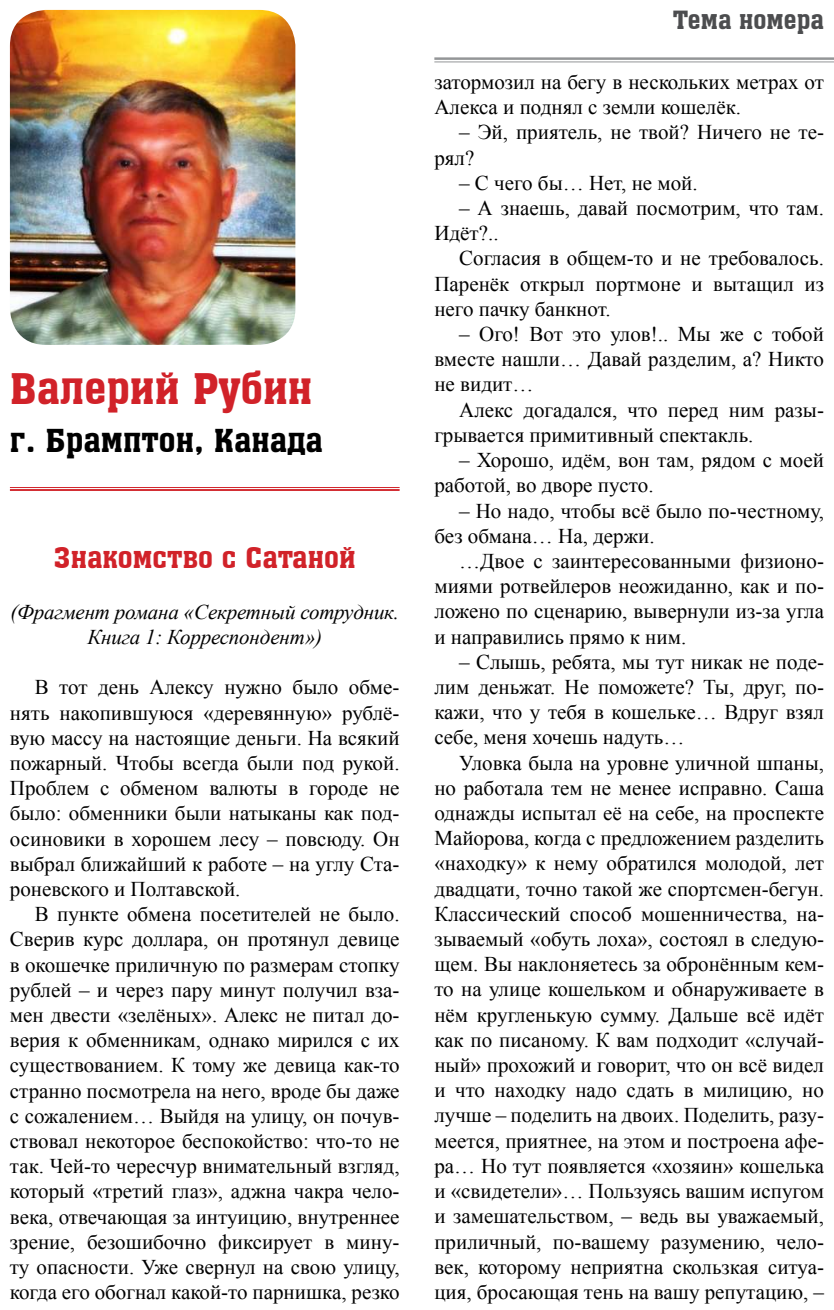
<style>
.page{position:relative;width:834px;height:1310px;background:#fff}
.page>*{position:absolute;margin:0;border:0;box-sizing:border-box;transform-origin:0 0}
.t1{font:42px "a Assuan";color:#d12229}
.t2{font:31.5px "a Assuan";color:#000}
.t3{font:28px "a Assuan";color:#d12229}
.t4{font:24.5px "a Assuan";color:#4c4d4f}
.t5{font:21px/25.2px "Times New Roman";color:#000;text-align:justify}
.t6{font:italic 21px/25.2px "Times New Roman";letter-spacing:-.01em;color:#000;text-align:center}
</style>
<div class="page">
<hr style="left:434px;top:57px;width:399px;height:3px;background:#939597">
<hr style="left:434px;top:61px;width:399px;height:1px;background:#939597">
<img style="left:10px;top:10px;width:285px;height:335px">
<hr style="left:10px;top:487px;width:389px;height:1px;background:#d12229">
<hr style="left:10px;top:489px;width:389px;height:2px;background:#d12229">
<h1 class="t1" style="left:10px;top:366px;width:304px">Валерий Рубин</h1>
<h2 class="t2" style="left:10px;top:424px;width:314px">г. Брамптон, Канада</h2>
<h3 class="t3" style="left:54px;top:543px;width:303px">Знакомство с Сатаной</h3>
<p class="t6" style="left:10px;top:598px;width:390px">(Фрагмент романа «Секретный сотрудник.<br>Книга 1: Корреспондент»)</p>
<p class="t5" style="left:10px;top:674px;width:391px;text-indent:25px">В тот день Алексу нужно было обме&shy;нять накопившуюся «деревянную» рублё&shy;вую массу на настоящие деньги. На всякий пожарный. Чтобы всегда были под рукой.<br>Проблем с обменом валюты в городе не было: обменники были натыканы как под&shy;осиновики в хорошем лесу – повсюду. Он выбрал ближайший к работе – на углу Ста&shy;роневского и Полтавской.</p>
<p class="t5" style="left:10px;top:901px;width:391px;text-indent:25px">В пункте обмена посетителей не было.<br>Сверив курс доллара, он протянул девице в окошечке приличную по размерам стопку рублей – и через пару минут получил вза&shy;мен двести «зелёных». Алекс не питал до&shy;верия к обменникам, однако мирился с их существованием. К тому же девица как-то странно посмотрела на него, вроде бы даже с сожалением… Выйдя на улицу, он почув&shy;ствовал некоторое беспокойство: что-то не так. Чей-то чересчур внимательный взгляд, который «третий глаз», аджна чакра чело&shy;века, отвечающая за интуицию, внутреннее зрение, безошибочно фиксирует в мину&shy;ту опасности. Уже свернул на свою улицу, когда его обогнал какой-то парнишка, резко</p>
<p class="t4" style="left:672px;top:7px;width:153px">Тема номера</p>
<p class="t5" style="left:434px;top:69px;width:391px">затормозил на бегу в нескольких метрах от<br>Алекса и поднял с земли кошелёк.</p>
<p class="t5" style="left:434px;top:119px;width:391px;text-indent:25px">– Эй, приятель, не твой? Ничего не те&shy;рял?</p>
<p class="t5" style="left:459px;top:170px;width:240px">– С чего бы… Нет, не мой.</p>
<p class="t5" style="left:434px;top:195px;width:391px;text-indent:25px">– А знаешь, давай посмотрим, что там.<br>Идёт?..</p>
<p class="t5" style="left:434px;top:245px;width:391px;text-indent:25px">Согласия в общем-то и не требовалось.<br>Паренёк открыл портмоне и вытащил из него пачку банкнот.</p>
<p class="t5" style="left:434px;top:321px;width:391px;text-indent:25px">– Ого! Вот это улов!.. Мы же с тобой вместе нашли… Давай разделим, а? Никто не видит…</p>
<p class="t5" style="left:434px;top:397px;width:391px;text-indent:25px">Алекс догадался, что перед ним разы&shy;грывается примитивный спектакль.</p>
<p class="t5" style="left:434px;top:447px;width:391px;text-indent:25px">– Хорошо, идём, вон там, рядом с моей работой, во дворе пусто.</p>
<p class="t5" style="left:434px;top:497px;width:391px;text-indent:25px">– Но надо, чтобы всё было по-честному, без обмана… На, держи.</p>
<p class="t5" style="left:434px;top:548px;width:391px;text-indent:25px">…Двое с заинтересованными физионо&shy;миями ротвейлеров неожиданно, как и по&shy;ложено по сценарию, вывернули из-за угла и направились прямо к ним.</p>
<p class="t5" style="left:434px;top:649px;width:391px;text-indent:25px">– Слышь, ребята, мы тут никак не поде&shy;лим деньжат. Не поможете? Ты, друг, по&shy;кажи, что у тебя в кошельке… Вдруг взял себе, меня хочешь надуть…</p>
<p class="t5" style="left:434px;top:749px;width:391px;text-indent:25px">Уловка была на уровне уличной шпаны, но работала тем не менее исправно. Саша однажды испытал её на себе, на проспекте Майорова, когда с предложением разделить «находку» к нему обратился молодой, лет двадцати, точно такой же спортсмен-бегун.<br>Классический способ мошенничества, на&shy;зываемый «обуть лоха», состоял в следую&shy;щем. Вы наклоняетесь за обронённым кем&shy;то на улице кошельком и обнаруживаете в нём кругленькую сумму. Дальше всё идёт как по писаному. К вам подходит «случай&shy;ный» прохожий и говорит, что он всё видел и что находку надо сдать в милицию, но лучше – поделить на двоих. Поделить, разу&shy;меется, приятнее, на этом и построена афе&shy;ра… Но тут появляется «хозяин» кошелька и «свидетели»… Пользуясь вашим испугом и замешательством, – ведь вы уважаемый, приличный, по-вашему разумению, чело&shy;век, которому неприятна скользкая ситуа&shy;ция, бросающая тень на вашу репутацию, –</p>
</div>
